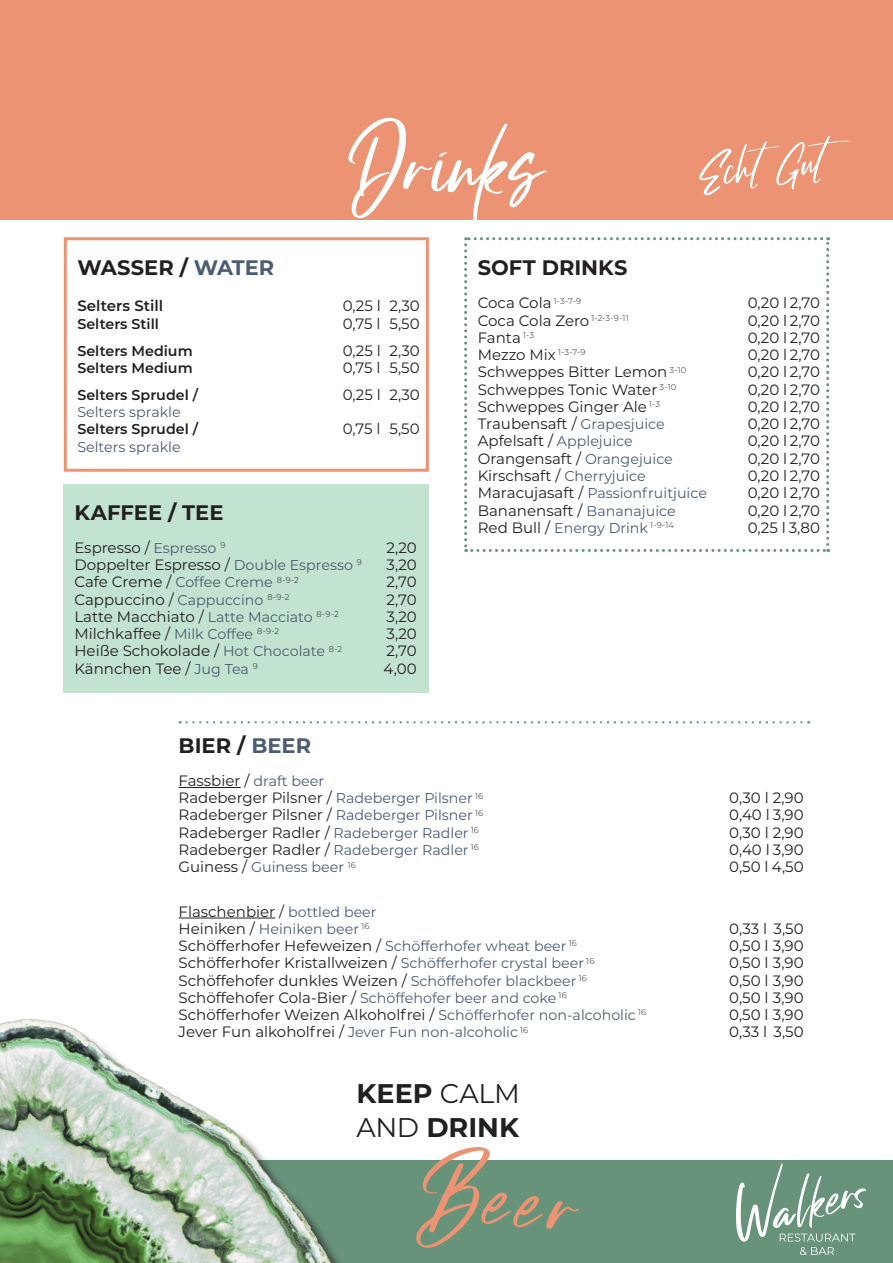
<style>
.page{position:relative;width:893px;height:1263px;background:#fff}
.page>*{position:absolute;margin:0;border:0;box-sizing:border-box;transform-origin:0 0}
.Default{font:68.25px "Hollanda";color:#eb9372}
.Headline_Speisen_Hea{font:64.5px "Hollanda";color:#fff}
.Gericht_Beschreibung{font:700 27px "Montserrat";color:#231f20}
.Absatzformat_1{font:700 21px "Montserrat";color:#231f20}
.Getränke{font:15px "Montserrat";color:#231f20}
.Gericht{font:15px "Montserrat";color:#231f20}
.Gericht_Beschreibung-2{font:15px "Montserrat";color:#231f20}
.Gericht_erste_Zeile{font:600 15px "Montserrat";color:#231f20}
.Gericht_erste_Zeile-2{font:15px "Montserrat";color:#231f20}
.Getränke-2{font:14.25px "Montserrat";color:#4c5c73}
.Gericht-2{font:600 14.25px "Montserrat";color:#231f20}
.Gericht_Beschreibung-3{font:14.25px "Montserrat";color:#4c5c73}
.s1{color:#4c5c73}
.s2{font-size:14.25px;color:#4c5c73}
.s3{font-size:15px;color:#231f20}
.s4{font-weight:400}
</style>
<div class="page">
<div style="left:0;top:1160px;width:893px;height:103px;background:#68937b"></div>
<svg style="left:736px;top:1164px;width:130px;height:91px"></svg>
<div style="left:0;top:104px;width:893px;height:115px;background:#eb9372"></div>
<img style="left:0;top:1018px;width:340px;height:245px">
<div style="left:0;top:0;width:893px;height:115px;background:#eb9372"></div>
<svg style="left:699px;top:136px;width:150px;height:59px"></svg>
<svg style="left:464px;top:237px;width:365px;height:315px"></svg>
<hr style="left:179px;top:787px;width:62px;height:1px;background:#231f20">
<hr style="left:179px;top:918px;width:96px;height:1px;background:#231f20">
<div style="left:64px;top:485px;width:365px;height:208px;background:#c2e3cf"></div>
<div style="left:64px;top:237px;width:365px;height:235px;border:3px solid #eb9372"></div>
<svg style="left:180px;top:721px;width:629px;height:2px"></svg>
<p class="Headline_Speisen_Hea" style="left:349px;top:156px;width:196px">Drinks</p>
<p class="Absatzformat_1" style="left:77px;top:253px;width:198px">WASSER / <span class="s1">WATER</span></p>
<p class="Gericht_erste_Zeile" style="left:77px;top:295px;width:87px">Selters Still</p>
<p class="Gericht_erste_Zeile-2" style="left:343px;top:296px;width:78px">0,25 l 2,30</p>
<p class="Gericht-2" style="left:77px;top:314px;width:83px">Selters Still</p>
<p class="Gericht" style="left:343px;top:313px;width:78px">0,75 l 5,50</p>
<p class="Gericht-2" style="left:77px;top:341px;width:117px">Selters Medium</p>
<p class="Gericht" style="left:343px;top:340px;width:78px">0,25 l 2,30</p>
<p class="Gericht-2" style="left:77px;top:358px;width:117px">Selters Medium</p>
<p class="Gericht" style="left:343px;top:357px;width:78px">0,75 l 5,50</p>
<p class="Gericht-2" style="left:77px;top:385px;width:122px">Selters Sprudel /</p>
<p class="Gericht" style="left:343px;top:384px;width:78px">0,25 l 2,30</p>
<p class="Gericht_Beschreibung-3" style="left:77px;top:402px;width:105px">Selters sprakle</p>
<p class="Gericht-2" style="left:77px;top:419px;width:122px">Selters Sprudel /</p>
<p class="Gericht" style="left:343px;top:419px;width:78px">0,75 l 5,50</p>
<p class="Gericht_Beschreibung-3" style="left:77px;top:437px;width:105px">Selters sprakle</p>
<p class="Absatzformat_1" style="left:74px;top:497px;width:151px">KAFFEE / TEE</p>
<p class="Getränke" style="left:74px;top:537px;width:153px">Espresso / <span class="s2">Espresso</span> <sup>9</sup></p>
<p class="Getränke" style="left:386px;top:537px;width:32px">2,20</p>
<p class="Getränke" style="left:74px;top:554px;width:289px">Doppelter Espresso / <span class="s2">Double Espresso</span> <sup>9</sup></p>
<p class="Getränke" style="left:387px;top:554px;width:32px">3,20</p>
<p class="Getränke-2" style="left:74px;top:572px;width:226px"><span class="s3">Cafe Creme /</span> Coffee Creme <sup>8-9-2</sup></p>
<p class="Getränke" style="left:387px;top:572px;width:32px">2,70</p>
<p class="Getränke" style="left:74px;top:589px;width:217px">Cappuccino / <span class="s2">Cappuccino</span> <sup>8-9-2</sup></p>
<p class="Getränke" style="left:387px;top:589px;width:32px">2,70</p>
<p class="Getränke" style="left:74px;top:606px;width:266px">Latte Macchiato / <span class="s2">Latte Macciato</span> <sup>8-9-2</sup></p>
<p class="Getränke" style="left:387px;top:606px;width:32px">3,20</p>
<p class="Getränke" style="left:74px;top:623px;width:206px">Milchkaffee / <span class="s2">Milk Coffee</span> <sup>8-9-2</sup></p>
<p class="Getränke" style="left:387px;top:623px;width:32px">3,20</p>
<p class="Getränke" style="left:74px;top:641px;width:269px">Heiße Schokolade / <span class="s2">Hot Chocolate</span> <sup>8-2</sup></p>
<p class="Getränke" style="left:387px;top:641px;width:32px">2,70</p>
<p class="Getränke" style="left:74px;top:658px;width:185px">Kännchen Tee / <span class="s2">Jug Tea</span> <sup>9</sup></p>
<p class="Getränke" style="left:384px;top:658px;width:35px">4,00</p>
<p class="Absatzformat_1" style="left:478px;top:253px;width:151px">SOFT DRINKS</p>
<p class="Getränke" style="left:478px;top:293px;width:105px">Coca Cola <sup>1-3-7-9</sup></p>
<p class="Getränke" style="left:748px;top:293px;width:74px">0,20 l 2,70</p>
<p class="Getränke" style="left:478px;top:310px;width:152px">Coca Cola Zero <sup>1-2-3-9-11</sup></p>
<p class="Getränke" style="left:748px;top:310px;width:74px">0,20 l 2,70</p>
<p class="Getränke" style="left:478px;top:327px;width:58px">Fanta <sup>1-3</sup></p>
<p class="Getränke" style="left:748px;top:327px;width:74px">0,20 l 2,70</p>
<p class="Getränke" style="left:478px;top:345px;width:109px">Mezzo Mix <sup>1-3-7-9</sup></p>
<p class="Getränke" style="left:748px;top:345px;width:74px">0,20 l 2,70</p>
<p class="Getränke" style="left:478px;top:362px;width:210px">Schweppes Bitter Lemon <sup>3-10</sup></p>
<p class="Getränke" style="left:748px;top:362px;width:74px">0,20 l 2,70</p>
<p class="Getränke" style="left:478px;top:379px;width:200px">Schweppes Tonic Water <sup>3-10</sup></p>
<p class="Getränke" style="left:748px;top:379px;width:74px">0,20 l 2,70</p>
<p class="Getränke" style="left:478px;top:396px;width:184px">Schweppes Ginger Ale <sup>1-3</sup></p>
<p class="Getränke" style="left:748px;top:396px;width:74px">0,20 l 2,70</p>
<p class="Getränke" style="left:478px;top:414px;width:188px">Traubensaft / <span class="s2">Grapesjuice</span></p>
<p class="Getränke" style="left:748px;top:414px;width:74px">0,20 l 2,70</p>
<p class="Getränke" style="left:478px;top:431px;width:157px">Apfelsaft / <span class="s2">Applejuice</span></p>
<p class="Getränke" style="left:748px;top:431px;width:74px">0,20 l 2,70</p>
<p class="Getränke" style="left:478px;top:448px;width:197px">Orangensaft / <span class="s2">Orangejuice</span></p>
<p class="Getränke" style="left:748px;top:448px;width:74px">0,20 l 2,70</p>
<p class="Getränke" style="left:478px;top:465px;width:169px">Kirschsaft / <span class="s2">Cherryjuice</span></p>
<p class="Getränke" style="left:748px;top:465px;width:74px">0,20 l 2,70</p>
<p class="Getränke-2" style="left:478px;top:483px;width:231px"><span class="s3">Maracujasaft /</span> Passionfruitjuice</p>
<p class="Getränke" style="left:748px;top:483px;width:74px">0,20 l 2,70</p>
<p class="Getränke" style="left:478px;top:500px;width:199px">Bananensaft / <span class="s2">Bananajuice</span></p>
<p class="Getränke" style="left:748px;top:500px;width:74px">0,20 l 2,70</p>
<p class="Getränke-2" style="left:478px;top:518px;width:197px"><span class="s3">Red Bull /</span> Energy Drink <sup>1-9-14</sup></p>
<p class="Getränke" style="left:748px;top:517px;width:74px">0,25 l 3,80</p>
<p class="Absatzformat_1" style="left:179px;top:730px;width:134px">BIER / <span class="s1">BEER</span></p>
<p class="Gericht_Beschreibung-2" style="left:179px;top:770px;width:147px">Fassbier / <span class="s2">draft beer</span></p>
<p class="Getränke" style="left:179px;top:788px;width:306px">Radeberger Pilsner / <span class="s2">Radeberger Pilsner</span> <sup>16</sup></p>
<p class="Getränke" style="left:729px;top:788px;width:76px">0,30 l 2,90</p>
<p class="Getränke" style="left:179px;top:805px;width:306px">Radeberger Pilsner / <span class="s2">Radeberger Pilsner</span> <sup>16</sup></p>
<p class="Getränke" style="left:729px;top:805px;width:76px">0,40 l 3,90</p>
<p class="Getränke" style="left:179px;top:822px;width:302px">Radeberger Radler / <span class="s2">Radeberger Radler</span> <sup>16</sup></p>
<p class="Getränke" style="left:729px;top:822px;width:76px">0,30 l 2,90</p>
<p class="Getränke" style="left:179px;top:839px;width:302px">Radeberger Radler / <span class="s2">Radeberger Radler</span> <sup>16</sup></p>
<p class="Getränke" style="left:729px;top:839px;width:76px">0,40 l 3,90</p>
<p class="Getränke-2" style="left:179px;top:857px;width:179px"><span class="s3">Guiness /</span> Guiness beer <sup>16</sup></p>
<p class="Getränke" style="left:729px;top:857px;width:76px">0,50 l 4,50</p>
<p class="Gericht_Beschreibung-2" style="left:179px;top:901px;width:199px">Flaschenbier / <span class="s2">bottled beer</span></p>
<p class="Getränke-2" style="left:179px;top:919px;width:192px"><span class="s3">Heiniken /</span> Heiniken beer <sup>16</sup></p>
<p class="Getränke" style="left:729px;top:918px;width:76px">0,33 l 3,50</p>
<p class="Getränke" style="left:179px;top:935px;width:400px">Schöfferhofer Hefeweizen / <span class="s2">Schöfferhofer wheat beer</span> <sup>16</sup></p>
<p class="Getränke" style="left:729px;top:935px;width:76px">0,50 l 3,90</p>
<p class="Getränke" style="left:179px;top:953px;width:417px">Schöfferhofer Kristallweizen / <span class="s2">Schöfferhofer crystal beer</span> <sup>16</sup></p>
<p class="Getränke" style="left:729px;top:953px;width:76px">0,50 l 3,90</p>
<p class="Getränke" style="left:179px;top:970px;width:410px">Schöffehofer dunkles Weizen / <span class="s2">Schöffehofer blackbeer</span> <sup>16</sup></p>
<p class="Getränke" style="left:729px;top:970px;width:76px">0,50 l 3,90</p>
<p class="Getränke-2" style="left:179px;top:988px;width:390px"><span class="s3">Schöffehofer Cola-Bier /</span> Schöffehofer beer and coke <sup>16</sup></p>
<p class="Getränke" style="left:729px;top:987px;width:76px">0,50 l 3,90</p>
<p class="Getränke" style="left:179px;top:1004px;width:469px">Schöfferhofer Weizen Alkoholfrei / <span class="s2">Schöfferhofer non-alcoholic</span> <sup>16</sup></p>
<p class="Getränke" style="left:729px;top:1004px;width:76px">0,50 l 3,90</p>
<p class="Getränke-2" style="left:179px;top:1022px;width:351px"><span class="s3">Jever Fun alkoholfrei /</span> Jever Fun non-alcoholic <sup>16</sup></p>
<p class="Getränke" style="left:729px;top:1022px;width:76px">0,33 l 3,50</p>
<p class="Gericht_Beschreibung" style="left:356px;top:1074px;width:165px">KEEP <span class="s4">CALM</span></p>
<p class="Gericht_Beschreibung" style="left:356px;top:1108px;width:164px"><span class="s4">AND</span> DRINK</p>
<p class="Default" style="left:425px;top:1181px;width:159px;rotate:6deg">Beer</p>
</div>
